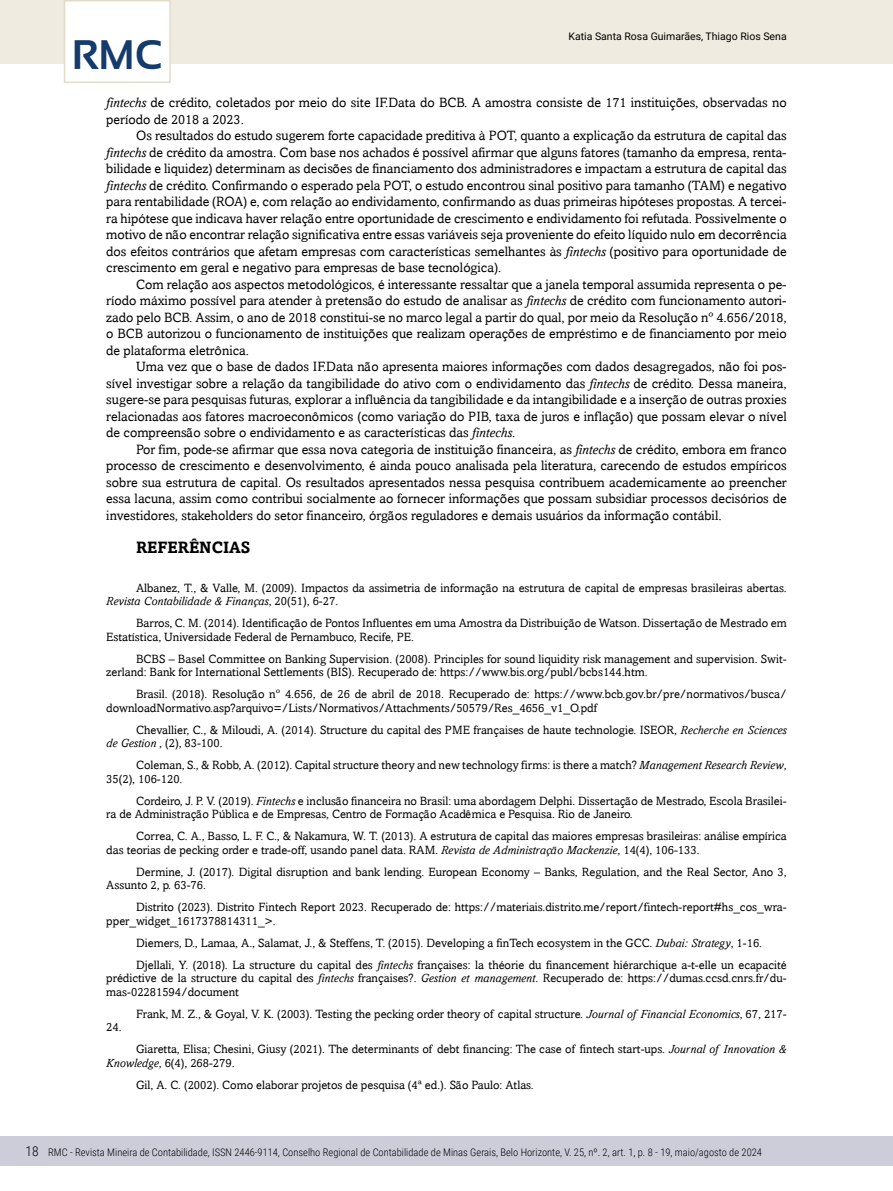
<style>
.page{position:relative;width:893px;height:1191px;background:#fff}
.page>*{position:absolute;margin:0;border:0;box-sizing:border-box;transform-origin:0 0}
.t1{font:700 41.25px "Sansation";color:#143b6b}
.t2{font:700 16.5px "Amasis";color:#000}
.t3{font:13.5px/16.5px "Amasis";color:#000;text-align:justify}
.t4{font:12px/13.5px "Amasis";color:#000}
.t5{font:300 10.5px "Roboto Condensed";color:#000}
.t6{font:10.5px "Roboto";color:#000}
.s1{font-style:italic}
.s2{font-size:13.5px}
</style>
<div class="page">
<div style="left:0;top:1135px;width:893px;height:30px;background:#cdcdda"></div>
<div style="left:0;top:0;width:893px;height:64px;background:#efebe1"></div>
<div style="left:64px;top:0;width:107px;height:83px;background:#fff;border:2px solid #e4dcca"></div>
<h1 class="t1" style="left:72px;top:32px;width:92px">RMC</h1>
<p class="t6" style="left:568px;top:29px;width:220px">Katia Santa Rosa Guimarães, Thiago Rios Sena</p>
<p class="t3" style="left:106px;top:94px;width:682px"><span class="s1">fintechs</span> de crédito, coletados por meio do site IF.Data do BCB. A amostra consiste de 171 instituições, observadas no período de 2018 a 2023.</p>
<p class="t3" style="left:106px;top:127px;width:682px;text-indent:30px">Os resultados do estudo sugerem forte capacidade preditiva à POT, quanto a explicação da estrutura de capital das <span class="s1">fintechs</span> de crédito da amostra. Com base nos achados é possível afirmar que alguns fatores (tamanho da empresa, renta&shy;bilidade e liquidez) determinam as decisões de financiamento dos administradores e impactam a estrutura de capital das <span class="s1">fintechs</span> de crédito. Confirmando o esperado pela POT, o estudo encontrou sinal positivo para tamanho (TAM) e negativo para rentabilidade (ROA) e, com relação ao endividamento, confirmando as duas primeiras hipóteses propostas. A tercei&shy;ra hipótese que indicava haver relação entre oportunidade de crescimento e endividamento foi refutada. Possivelmente o motivo de não encontrar relação significativa entre essas variáveis seja proveniente do efeito líquido nulo em decorrência dos efeitos contrários que afetam empresas com características semelhantes às <span class="s1">fintechs</span> (positivo para oportunidade de crescimento em geral e negativo para empresas de base tecnológica).</p>
<p class="t3" style="left:106px;top:276px;width:682px;text-indent:30px">Com relação aos aspectos metodológicos, é interessante ressaltar que a janela temporal assumida representa o pe&shy;ríodo máximo possível para atender à pretensão do estudo de analisar as <span class="s1">fintechs</span> de crédito com funcionamento autori&shy;zado pelo BCB. Assim, o ano de 2018 constitui-se no marco legal a partir do qual, por meio da Resolução nº 4.656/2018, o BCB autorizou o funcionamento de instituições que realizam operações de empréstimo e de financiamento por meio de plataforma eletrônica.</p>
<p class="t3" style="left:106px;top:358px;width:682px;text-indent:30px">Uma vez que o base de dados IF.Data não apresenta maiores informações com dados desagregados, não foi pos&shy;sível investigar sobre a relação da tangibilidade do ativo com o endividamento das <span class="s1">fintechs</span> de crédito. Dessa maneira, sugere-se para pesquisas futuras, explorar a influência da tangibilidade e da intangibilidade e a inserção de outras proxies relacionadas aos fatores macroeconômicos (como variação do PIB, taxa de juros e inflação) que possam elevar o nível de compreensão sobre o endividamento e as características das <span class="s1">fintechs</span>.</p>
<p class="t3" style="left:106px;top:441px;width:682px;text-indent:30px">Por fim, pode-se afirmar que essa nova categoria de instituição financeira, as <span class="s1">fintechs</span> de crédito, embora em franco processo de crescimento e desenvolvimento, é ainda pouco analisada pela literatura, carecendo de estudos empíricos sobre sua estrutura de capital. Os resultados apresentados nessa pesquisa contribuem academicamente ao preencher essa lacuna, assim como contribui socialmente ao fornecer informações que possam subsidiar processos decisórios de investidores, stakeholders do setor financeiro, órgãos reguladores e demais usuários da informação contábil.</p>
<p class="t2" style="left:136px;top:537px;width:116px">REFERÊNCIAS</p>
<p class="t4" style="left:106px;top:580px;width:682px;text-indent:30px">Albanez, T., &amp; Valle, M. (2009). Impactos da assimetria de informação na estrutura de capital de empresas brasileiras abertas.<br><span class="s1">Revista Contabilidade &amp; Finanças</span>, 20(51), 6-27.</p>
<p class="t4" style="left:106px;top:616px;width:682px;text-indent:30px">Barros, C. M. (2014). Identificação de Pontos Influentes em uma Amostra da Distribuição de Watson. Dissertação de Mestrado em<br>Estatística, Universidade Federal de Pernambuco, Recife, PE.</p>
<p class="t4" style="left:106px;top:651px;width:682px;text-indent:30px">BCBS – Basel Committee on Banking Supervision. (2008). Principles for sound liquidity risk management and supervision. Swit&shy;zerland: Bank for International Settlements (BIS). Recuperado de: https://www.bis.org/publ/bcbs144.htm.</p>
<p class="t4" style="left:106px;top:687px;width:682px;text-indent:30px">Brasil. (2018). Resolução nº 4.656, de 26 de abril de 2018. Recuperado de: https://www.bcb.gov.br/pre/normativos/busca/ downloadNormativo.asp?arquivo=/Lists/Normativos/Attachments/50579/Res_4656_v1_O.pdf</p>
<p class="t4" style="left:106px;top:722px;width:682px;text-indent:30px">Chevallier, C., &amp; Miloudi, A. (2014). Structure du capital des PME françaises de haute technologie. ISEOR, <span class="s1">Recherche en Sciences de Gestion</span> , (2), 83-100.</p>
<p class="t4" style="left:106px;top:758px;width:682px;text-indent:30px">Coleman, S., &amp; Robb, A. (2012). Capital structure theory and new technology firms: is there a match? <span class="s1">Management Research Review</span>,<br>35(2), 106-120.</p>
<p class="t4" style="left:106px;top:793px;width:682px;text-indent:30px">Cordeiro, J. P. V. (2019). <span class="s1">Fintechs</span> e inclusão financeira no Brasil: uma abordagem Delphi. Dissertação de Mestrado, Escola Brasilei&shy;ra de Administração Pública e de Empresas, Centro de Formação Acadêmica e Pesquisa. Rio de Janeiro.</p>
<p class="t4" style="left:106px;top:829px;width:682px;text-indent:30px">Correa, C. A., Basso, L. F. C., &amp; Nakamura, W. T. (2013). A estrutura de capital das maiores empresas brasileiras: análise empírica das teorias de pecking order e trade-off, usando panel data. RAM. <span class="s1">Revista de Administração Mackenzie</span>, 14(4), 106-133.</p>
<p class="t4" style="left:106px;top:864px;width:682px;text-indent:30px">Dermine, J. (2017). Digital disruption and bank lending. European Economy – Banks, Regulation, and the Real Sector, Ano 3,<br>Assunto 2, p. 63-76.</p>
<p class="t4" style="left:106px;top:900px;width:682px;text-indent:30px">Distrito (2023). Distrito Fintech Report 2023. Recuperado de: https://materiais.distrito.me/report/fintech-report#hs_cos_wra&shy;pper_widget_1617378814311_&gt;.</p>
<p class="t4" style="left:136px;top:931px;width:652px;line-height:22px">Diemers, D., Lamaa, A., Salamat, J., &amp; Steffens, T. (2015). Developing a finTech ecosystem in the GCC. <span class="s1">Dubai: Strategy</span>, 1-16.<br>Djellali, Y. (2018). La structure du capital des <span class="s1">fintechs</span> françaises: la théorie du financement hiérarchique a-t-elle un ecapacité</p>
<p class="t4" style="left:106px;top:971px;width:682px">prédictive de la structure du capital des <span class="s1">fintechs</span> françaises?. <span class="s1">Gestion et management</span>. Recuperado de: https://dumas.ccsd.cnrs.fr/du&shy;mas-02281594/document</p>
<p class="t4" style="left:136px;top:1006px;width:652px">Frank, M. Z., &amp; Goyal, V. K. (2003). Testing the pecking order theory of capital structure. <span class="s1">Journal of Financial Economics</span>, 67, 217-</p>
<p class="t4" style="left:106px;top:1020px;width:17px">24.</p>
<p class="t4" style="left:106px;top:1042px;width:682px;text-indent:30px">Giaretta, Elisa; Chesini, Giusy (2021). The determinants of debt financing: The case of fintech start-ups. <span class="s1">Journal of Innovation &amp;<br>Knowledge</span>, 6(4), 268-279.</p>
<p class="t4" style="left:136px;top:1077px;width:399px">Gil, A. C. (2002). Como elaborar projetos de pesquisa (4ª ed.). São Paulo: Atlas.</p>
<p class="t5" style="left:26px;top:1145px;width:738px"><span class="s2">18</span> RMC - Revista Mineira de Contabilidade, ISSN 2446-9114, Conselho Regional de Contabilidade de Minas Gerais, Belo Horizonte, V. 25, nº. 2, art. 1, p. 8 - 19, maio/agosto de 2024</p>
</div>
